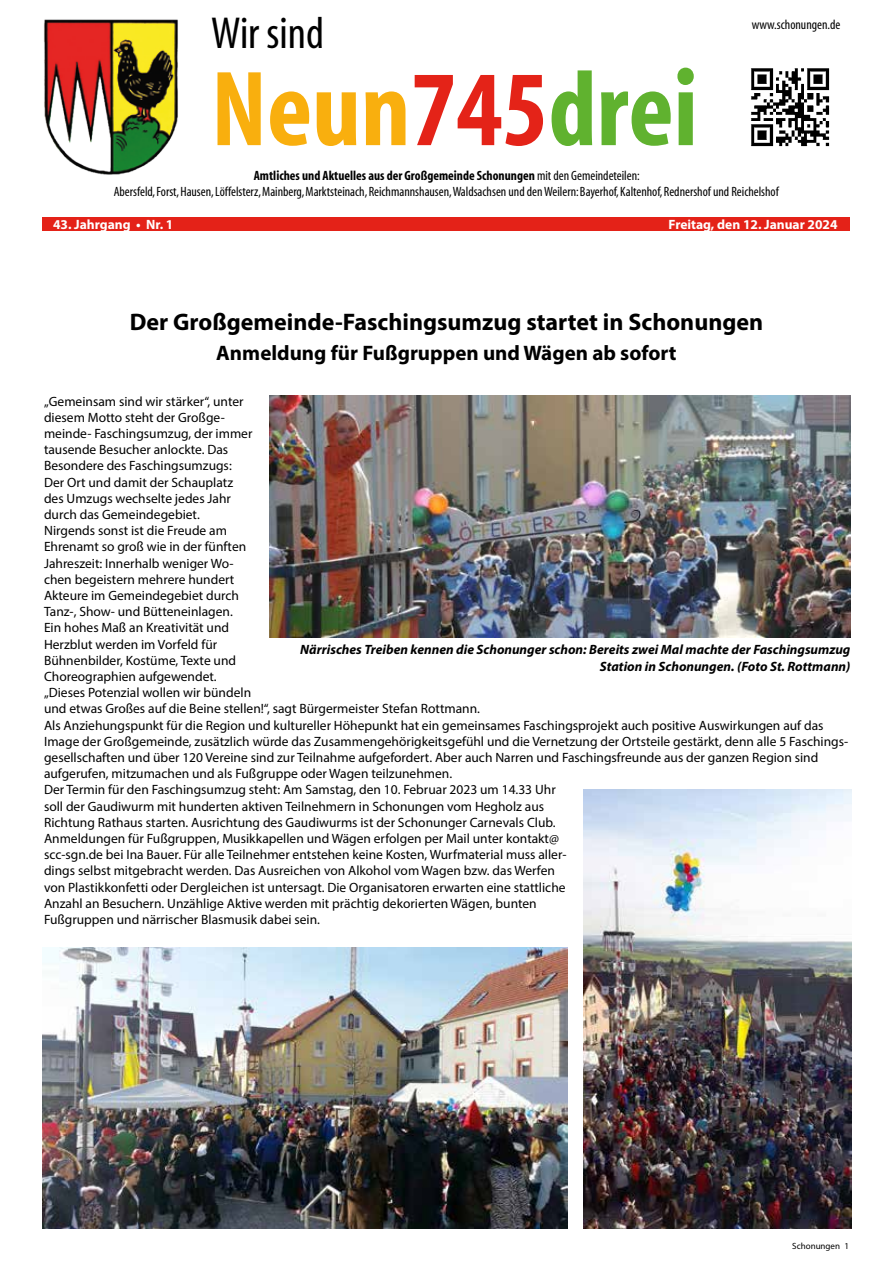
<style>
.page{position:relative;width:893px;height:1263px;background:#fff}
.page>*{position:absolute;margin:0;border:0;box-sizing:border-box;transform-origin:0 0}
.t1{font:700 condensed 108px "Myriad";color:#f9af0e}
.t2{font:condensed 45px "Myriad";color:#000}
.t3{font:700 24px "Myriad Pro";color:#000}
.t4{font:700 21px "Myriad Pro";color:#000}
.t5{font:13.5px/16.2px "Myriad Pro";color:#000}
.t6{font:condensed 13.5px/16.2px "Myriad";color:#000;text-align:center}
.t7{font:italic 700 13.5px/16.2px "Myriad Pro";color:#000;text-align:right}
.t8{font:700 13.5px "Myriad Pro";color:#fff}
.t9{font:9px "Myriad Pro";color:#000}
.s1{color:#e42318}
.s2{color:#60b22f}
.s3{font-weight:700}
</style>
<div class="page">
<img style="left:751px;top:68px;width:79px;height:79px">
<img style="left:44px;top:19px;width:134px;height:156px">
<div style="left:43px;top:218px;width:807px;height:13px;background:#e42218"></div>
<img style="left:269px;top:395px;width:581px;height:242px">
<img style="left:583px;top:789px;width:268px;height:440px">
<img style="left:43px;top:948px;width:525px;height:281px">
<h2 class="t2" style="left:211px;top:11px;width:114px">Wir sind</h2>
<h1 class="t1" style="left:211px;top:55px;width:488px">Neun<span class="s1">745</span><span class="s2">drei</span></h1>
<p class="t6" style="left:752px;top:17px;width:90px">www.schonungen.de</p>
<p class="t6" style="left:114px;top:168px;width:667px"><span class="s3">Amtliches und Aktuelles aus der Großgemeinde Schonungen</span> mit den Gemeindeteilen:<br>Abersfeld, Forst, Hausen, Löffelsterz, Mainberg, Marktsteinach, Reichmannshausen, Waldsachsen und den Weilern: Bayerhof, Kaltenhof, Rednershof und Reichelshof</p>
<p class="t8" style="left:53px;top:215px;width:122px">43. Jahrgang • Nr. 1</p>
<p class="t8" style="left:668px;top:215px;width:171px">Freitag, den 12. Januar 2024</p>
<h3 class="t3" style="left:130px;top:306px;width:635px">Der Großgemeinde-Faschingsumzug startet in Schonungen</h3>
<h3 class="t4" style="left:216px;top:339px;width:462px">Anmeldung für Fußgruppen und Wägen ab sofort</h3>
<p class="t5" style="left:44px;top:393px;width:806px">„Gemeinsam sind wir stärker“, unter<br>diesem Motto steht der Großge-<br>meinde- Faschingsumzug, der immer<br>tausende Besucher anlockte. Das<br>Besondere des Faschingsumzugs:<br>Der Ort und damit der Schauplatz<br>des Umzugs wechselte jedes Jahr<br>durch das Gemeindegebiet.<br>Nirgends sonst ist die Freude am<br>Ehrenamt so groß wie in der fünften<br>Jahreszeit: Innerhalb weniger Wo-<br>chen begeistern mehrere hundert<br>Akteure im Gemeindegebiet durch<br>Tanz-, Show- und Bütteneinlagen.<br>Ein hohes Maß an Kreativität und<br>Herzblut werden im Vorfeld für<br>Bühnenbilder, Kostüme, Texte und<br>Choreographien aufgewendet.<br>„Dieses Potenzial wollen wir bündeln<br>und etwas Großes auf die Beine stellen!“, sagt Bürgermeister Stefan Rottmann.<br>Als Anziehungspunkt für die Region und kultureller Höhepunkt hat ein gemeinsames Faschingsprojekt auch positive Auswirkungen auf das Image der Großgemeinde, zusätzlich würde das Zusammengehörigkeitsgefühl und die Vernetzung der Ortsteile gestärkt, denn alle 5 Faschings&shy;gesellschaften und über 120 Vereine sind zur Teilnahme aufgefordert. Aber auch Narren und Faschingsfreunde aus der ganzen Region sind aufgerufen, mitzumachen und als Fußgruppe oder Wagen teilzunehmen.<br>Der Termin für den Faschingsumzug steht: Am Samstag, den 10. Februar 2023 um 14.33 Uhr<br>soll der Gaudiwurm mit hunderten aktiven Teilnehmern in Schonungen vom Hegholz aus<br>Richtung Rathaus starten. Ausrichtung des Gaudiwurms ist der Schonunger Carnevals Club.<br>Anmeldungen für Fußgruppen, Musikkapellen und Wägen erfolgen per Mail unter kontakt@<br>scc-sgn.de bei Ina Bauer. Für alle Teilnehmer entstehen keine Kosten, Wurfmaterial muss aller-<br>dings selbst mitgebracht werden. Das Ausreichen von Alkohol vom Wagen bzw. das Werfen<br>von Plastikkonfetti oder Dergleichen ist untersagt. Die Organisatoren erwarten eine stattliche<br>Anzahl an Besuchern. Unzählige Aktive werden mit prächtig dekorierten Wägen, bunten<br>Fußgruppen und närrischer Blasmusik dabei sein.</p>
<p class="t7" style="left:300px;top:641px;width:552px">Närrisches Treiben kennen die Schonunger schon: Bereits zwei Mal machte der Faschingsumzug<br>Station in Schonungen. (Foto St. Rottmann)</p>
<p class="t9" style="left:792px;top:1240px;width:58px">Schonungen 1</p>
</div>
